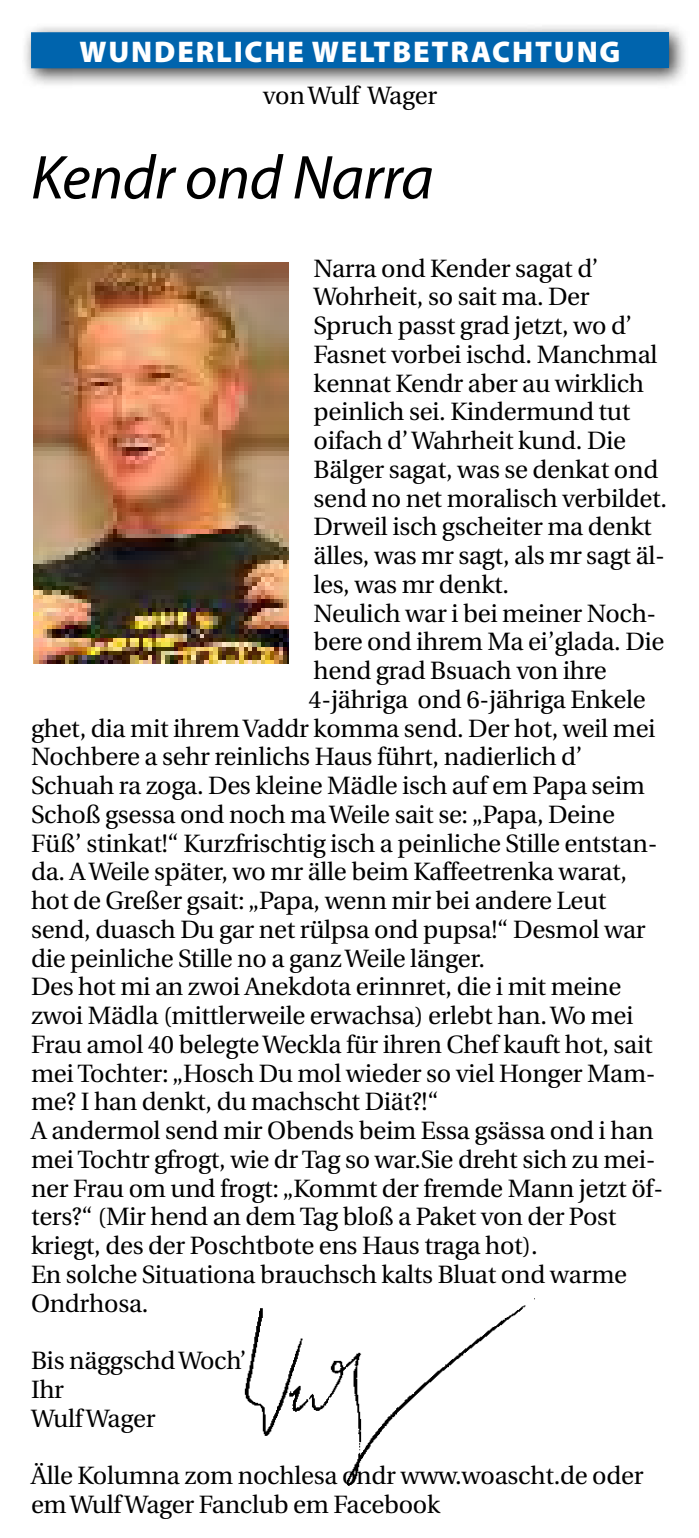
<style>
.page{position:relative;width:699px;height:1538px;background:#fff}
.page>*{position:absolute;margin:0;border:0;box-sizing:border-box;transform-origin:0 0}
.t1{font:italic 62.5px "Myriad Pro";letter-spacing:-.01em;color:#000}
.t2{font:900 30px "Myriad Pro";letter-spacing:.06em;color:#fff}
.t3{font:25px/28.8px "Utopia";letter-spacing:-.01em;color:#000}
</style>
<div class="page">
<div style="left:21px;top:22px;width:668px;height:67px;background:#000;opacity:.75"></div>
<div style="left:31px;top:32px;width:638px;height:36px;background:#0064ad"></div>
<img style="left:244px;top:1298px;width:291px;height:188px">
<img style="left:34px;top:263px;width:255px;height:401px">
<p class="t2" style="left:80px;top:32px;width:542px">WUNDERLICHE WELTBETRACHTUNG</p>
<p class="t3" style="left:263px;top:82px;width:176px">von Wulf Wager</p>
<h1 class="t1" style="left:31px;top:139px;width:404px">Kendr ond Narra</h1>
<p class="t3" style="left:313px;top:254px;width:286px">Narra ond Kender sagat d’</p>
<p class="t3" style="left:313px;top:283px;width:277px">Wohrheit, so sait ma. Der</p>
<p class="t3" style="left:313px;top:312px;width:320px">Spruch passt grad jetzt, wo d’</p>
<p class="t3" style="left:313px;top:340px;width:345px">Fasnet vorbei ischd. Manchmal</p>
<p class="t3" style="left:313px;top:369px;width:332px">kennat Kendr aber au wirklich</p>
<p class="t3" style="left:313px;top:398px;width:318px">peinlich sei. Kindermund tut</p>
<p class="t3" style="left:313px;top:427px;width:314px">oifach d’ Wahrheit kund. Die</p>
<p class="t3" style="left:313px;top:455px;width:346px">Bälger sagat, was se denkat ond</p>
<p class="t3" style="left:313px;top:484px;width:355px">send no net moralisch verbildet.</p>
<p class="t3" style="left:313px;top:513px;width:340px">Drweil isch gscheiter ma denkt</p>
<p class="t3" style="left:313px;top:542px;width:353px">älles, was mr sagt, als mr sagt äl-</p>
<p class="t3" style="left:313px;top:570px;width:197px">les, was mr denkt.</p>
<p class="t3" style="left:313px;top:599px;width:344px">Neulich war i bei meiner Noch-</p>
<p class="t3" style="left:313px;top:628px;width:352px">bere ond ihrem Ma ei’glada. Die</p>
<p class="t3" style="left:313px;top:657px;width:294px">hend grad Bsuach von ihre</p>
<p class="t3" style="left:308px;top:685px;width:338px">4-jähriga ond 6-jähriga Enkele</p>
<p class="t3" style="left:31px;top:714px;width:626px">ghet, dia mit ihrem Vaddr komma send. Der hot, weil mei</p>
<p class="t3" style="left:31px;top:743px;width:553px">Nochbere a sehr reinlichs Haus führt, nadierlich d’</p>
<p class="t3" style="left:31px;top:772px;width:615px">Schuah ra zoga. Des kleine Mädle isch auf em Papa seim</p>
<p class="t3" style="left:31px;top:800px;width:585px">Schoß gsessa ond noch ma Weile sait se: „Papa, Deine</p>
<p class="t3" style="left:31px;top:829px;width:628px">Füß’ stinkat!“ Kurzfrischtig isch a peinliche Stille entstan-</p>
<p class="t3" style="left:31px;top:858px;width:597px">da. A Weile später, wo mr älle beim Kaffeetrenka warat,</p>
<p class="t3" style="left:31px;top:887px;width:577px">hot de Greßer gsait: „Papa, wenn mir bei andere Leut</p>
<p class="t3" style="left:31px;top:915px;width:616px">send, duasch Du gar net rülpsa ond pupsa!“ Desmol war</p>
<p class="t3" style="left:31px;top:944px;width:455px">die peinliche Stille no a ganz Weile länger.</p>
<p class="t3" style="left:31px;top:973px;width:592px">Des hot mi an zwoi Anekdota erinnret, die i mit meine</p>
<p class="t3" style="left:31px;top:1002px;width:604px">zwoi Mädla (mittlerweile erwachsa) erlebt han. Wo mei</p>
<p class="t3" style="left:31px;top:1030px;width:623px">Frau amol 40 belegte Weckla für ihren Chef kauft hot, sait</p>
<p class="t3" style="left:31px;top:1059px;width:626px">mei Tochter: „Hosch Du mol wieder so viel Honger Mam-</p>
<p class="t3" style="left:31px;top:1088px;width:409px">me? I han denkt, du machscht Diät?!“</p>
<p class="t3" style="left:31px;top:1117px;width:624px">A andermol send mir Obends beim Essa gsässa ond i han</p>
<p class="t3" style="left:31px;top:1145px;width:626px">mei Tochtr gfrogt, wie dr Tag so war.Sie dreht sich zu mei-</p>
<p class="t3" style="left:31px;top:1174px;width:633px">ner Frau om und frogt: „Kommt der fremde Mann jetzt öf-</p>
<p class="t3" style="left:31px;top:1203px;width:587px">ters?“ (Mir hend an dem Tag bloß a Paket von der Post</p>
<p class="t3" style="left:31px;top:1232px;width:508px">kriegt, des der Poschtbote ens Haus traga hot).</p>
<p class="t3" style="left:31px;top:1260px;width:597px">En solche Situationa brauchsch kalts Bluat ond warme</p>
<p class="t3" style="left:31px;top:1289px;width:119px">Ondrhosa.</p>
<p class="t3" style="left:31px;top:1347px;width:217px">Bis näggschd Woch’<br>Ihr<br>Wulf Wager</p>
<p class="t3" style="left:31px;top:1462px;width:614px">Älle Kolumna zom nochlesa ondr www.woascht.de oder em Wulf Wager Fanclub em Facebook</p>
</div>
